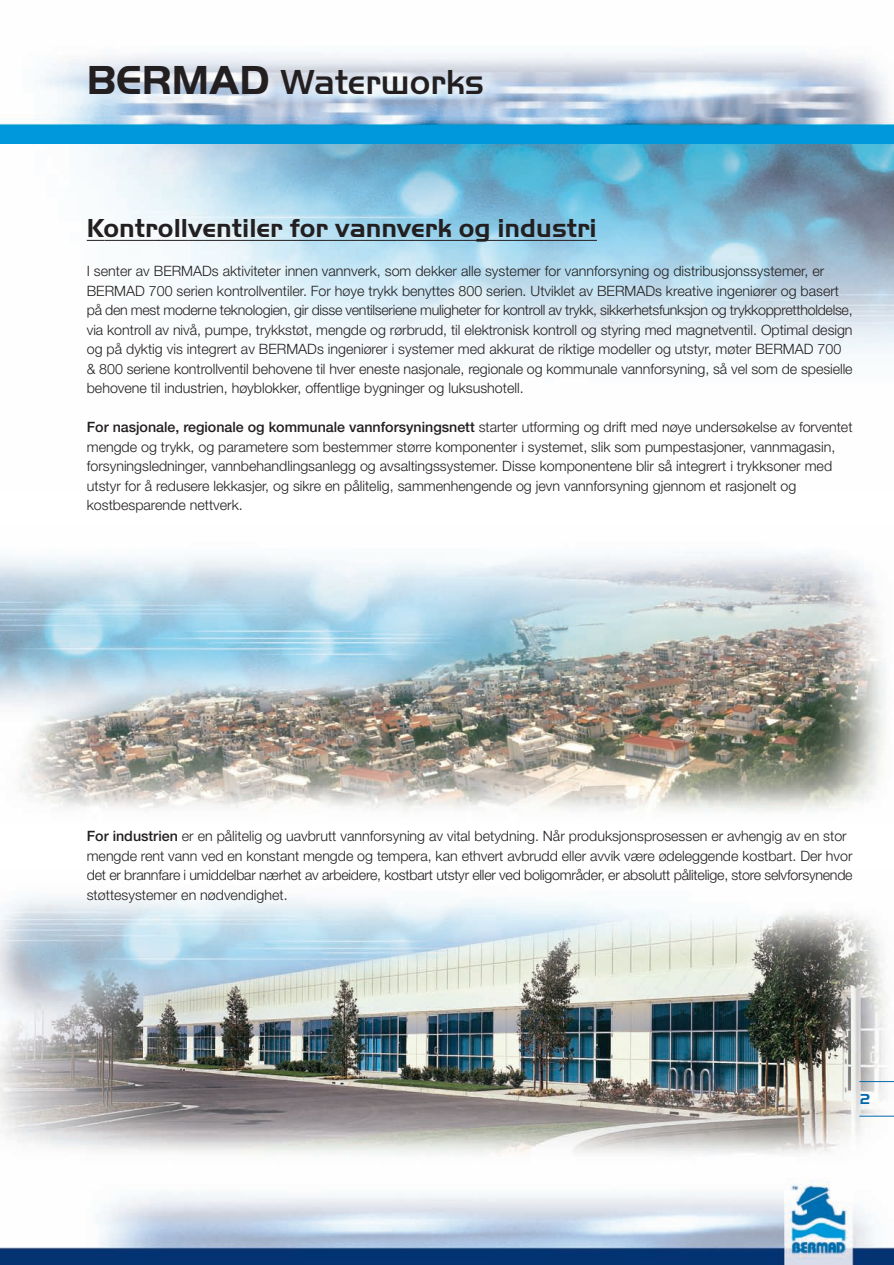
<style>
.page{position:relative;width:894px;height:1265px;background:#fff}
.page>*{position:absolute;margin:0;border:0;box-sizing:border-box;transform-origin:0 0}
.t1{font:500 36px "Handel Got D";letter-spacing:-.005em;color:#231f20}
.t2{font:700 27px "Handel Got D";color:#231f20}
.t3{font:700 15px "Handel Got D";color:#0168ab}
.t4{font:300 14.25px/19.5px "Helvetica Neue";color:#231f20}
.s1{font-weight:700;font-size:42px}
.s2{font-weight:500}
</style>
<div class="page">
<img style="left:0;top:897px;width:894px;height:367px">
<img style="left:0;top:554px;width:885px;height:258px">
<img style="left:0;top:143px;width:894px;height:217px">
<hr style="left:859px;top:1081px;width:35px;height:1px;background:#0168ab">
<hr style="left:859px;top:1115px;width:35px;height:1px;background:#0168ab">
<svg style="left:87px;top:240px;width:18px;height:1px"></svg>
<hr style="left:105px;top:240px;width:54px;height:1px;background:#231f20">
<hr style="left:158px;top:240px;width:30px;height:1px;background:#231f20">
<svg style="left:188px;top:240px;width:15px;height:1px"></svg>
<hr style="left:203px;top:240px;width:98px;height:1px;background:#231f20">
<hr style="left:300px;top:240px;width:50px;height:1px;background:#231f20">
<hr style="left:350px;top:240px;width:47px;height:1px;background:#231f20">
<svg style="left:397px;top:240px;width:41px;height:1px"></svg>
<hr style="left:438px;top:240px;width:129px;height:1px;background:#231f20">
<svg style="left:567px;top:240px;width:30px;height:1px"></svg>
<img style="left:0;top:53px;width:894px;height:90px">
<h1 class="t1" style="left:87px;top:69px;width:399px"><span class="s1">BERMAD</span> Waterworks</h1>
<h2 class="t2" style="left:87px;top:219px;width:511px">Kontrollventiler for vannverk og industri</h2>
<p class="t4" style="left:87px;top:263px;width:767px">I senter av BERMADs aktiviteter innen vannverk, som dekker alle systemer for vannforsyning og distribusjonssystemer, er BERMAD 700 serien kontrollventiler. For høye trykk benyttes 800 serien. Utviklet av BERMADs kreative ingeniører og basert på den mest moderne teknologien, gir disse ventilseriene muligheter for kontroll av trykk, sikkerhetsfunksjon og trykkopprettholdelse, via kontroll av nivå, pumpe, trykkstøt, mengde og rørbrudd, til elektronisk kontroll og styring med magnetventil. Optimal design og på dyktig vis integrert av BERMADs ingeniører i systemer med akkurat de riktige modeller og utstyr, møter BERMAD 700 &amp; 800 seriene kontrollventil behovene til hver eneste nasjonale, regionale og kommunale vannforsyning, så vel som de spesielle behovene til industrien, høyblokker, offentlige bygninger og luksushotell.</p>
<p class="t4" style="left:87px;top:419px;width:767px"><span class="s2">For nasjonale, regionale og kommunale vannforsyningsnett</span> starter utforming og drift med nøye undersøkelse av forventet mengde og trykk, og parametere som bestemmer større komponenter i systemet, slik som pumpestasjoner, vannmagasin, forsyningsledninger, vannbehandlingsanlegg og avsaltingssystemer. Disse komponentene blir så integrert i trykksoner med utstyr for å redusere lekkasjer, og sikre en pålitelig, sammenhengende og jevn vannforsyning gjennom et rasjonelt og kostbesparende nettverk.</p>
<p class="t4" style="left:87px;top:827px;width:767px"><span class="s2">For industrien</span> er en pålitelig og uavbrutt vannforsyning av vital betydning. Når produksjonsprosessen er avhengig av en stor mengde rent vann ved en konstant mengde og tempera, kan ethvert avbrudd eller avvik være ødeleggende kostbart. Der hvor det er brannfare i umiddelbar nærhet av arbeidere, kostbart utstyr eller ved boligområder, er absolutt pålitelige, store selvforsynende støttesystemer en nødvendighet.</p>
<p class="t3" style="left:860px;top:1093px;width:11px">2</p>
</div>
